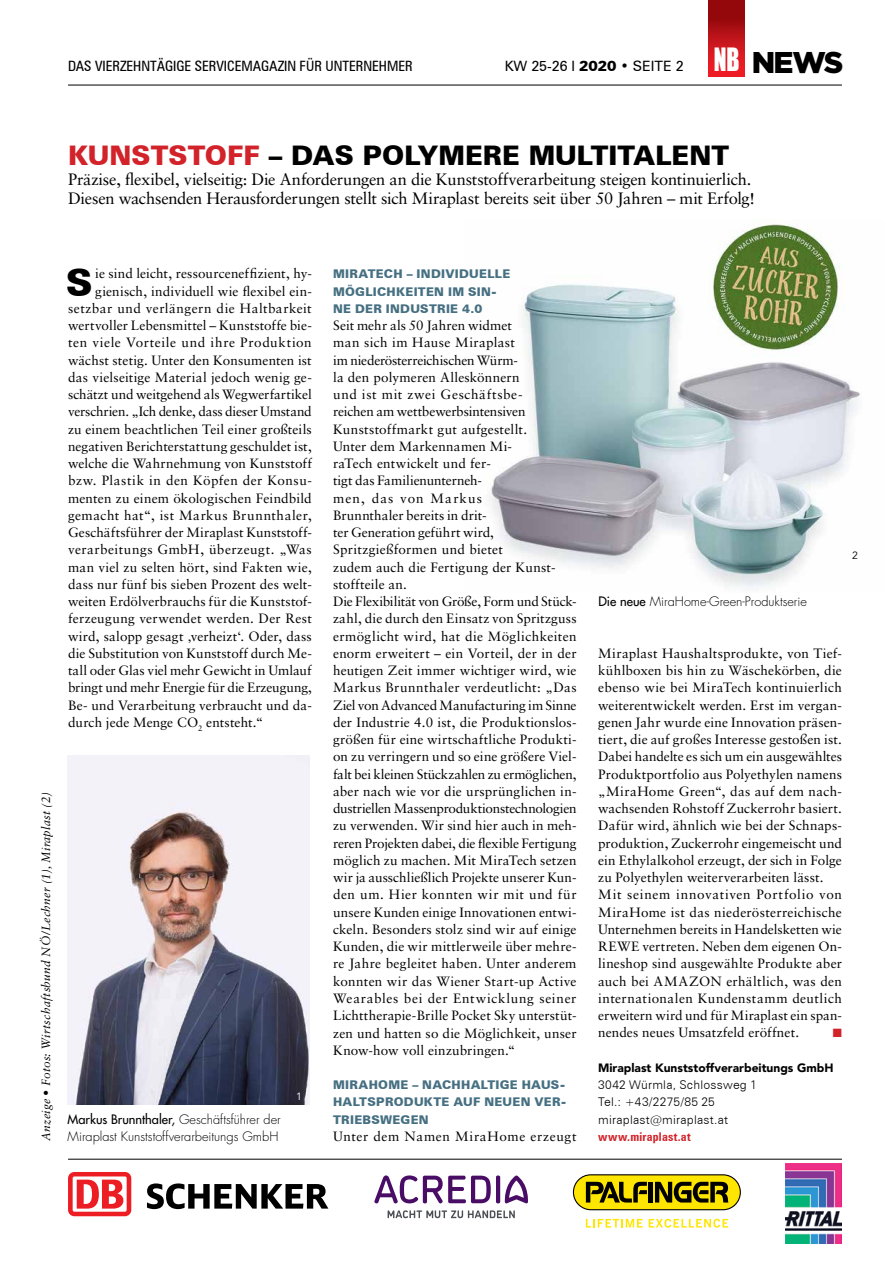
<style>
.page{position:relative;width:893px;height:1263px;background:#fff}
.page>*{position:absolute;margin:0;border:0;box-sizing:border-box;transform-origin:0 0}
.t1{font:900 37.5px "Zurich BT";color:#000}
.t2{font:900 27px "Zurich BT";color:#000}
.t3{font:16.5px/19.5px "Sabon LT Std";letter-spacing:-.02em;color:#000}
.t4{font:condensed 14.25px "Zurich BT";color:#000}
.t5{font:14.25px "Zurich BT";color:#000}
.t6{font:13.5px/17.2px "Sabon LT Std";letter-spacing:.01em;color:#000}
.t7{font:13.5px "Sabon LT Std";letter-spacing:.035em;color:#000}
.t8{font:13.5px "Sabon LT Std";letter-spacing:.045em;color:#000}
.t9{font:13.5px "Sabon LT Std";letter-spacing:-.015em;color:#000}
.t10{font:13.5px "Sabon LT Std";letter-spacing:.04em;color:#000}
.t11{font:300 12.75px/17.2px "Futura Std";color:#000}
.t12{font:900 12px/17.2px "Zurich BT";letter-spacing:.025em;color:#467082}
.t13{font:300 12px/17.2px "Zurich BT";letter-spacing:.02em;color:#000}
.t14{font:italic 12px "Sabon LT Std";letter-spacing:.02em;color:#000}
.t15{font:900 12px "Avenir LT Std";color:#000}
.t16{font:700 condensed 12px "Zurich BT";letter-spacing:.02em;color:#d2232a}
.t17{font:12px "Zapf Dingbats Std";color:#d2232a}
.t18{font:10.5px "Avenir LT Std";color:#fff}
.t19{font:10.5px "Avenir LT Std";color:#000}
.s1{font-weight:900}
.s2{font-family:"Impact";font-size:29.55px;color:#fff}
.s3{font-family:"Gotham";font-weight:900;font-size:30px}
.s4{color:#d2232a}
.s5{font-weight:500}
</style>
<div class="page">
<div style="left:708px;top:0;width:36px;height:76px;background:linear-gradient(to bottom,#830407,#f62029)"></div>
<hr style="left:68px;top:85px;width:774px;height:1px;background:#000">
<img style="left:786px;top:1164px;width:56px;height:79px">
<div style="left:68px;top:1172px;width:63px;height:44px;background:#ed1d24;border-radius:6px"></div>
<div style="left:73px;top:1176px;width:54px;height:36px;background:#fff;border-radius:2px"></div>
<svg style="left:77px;top:1179px;width:46px;height:29px"></svg>
<svg style="left:147px;top:1183px;width:181px;height:26px"></svg>
<svg style="left:388px;top:1210px;width:127px;height:8px"></svg>
<svg style="left:374px;top:1175px;width:117px;height:28px"></svg>
<hr style="left:496px;top:1175px;width:4px;height:28px;background:#4a0d66;border-radius:2px">
<svg style="left:504px;top:1175px;width:24px;height:28px"></svg>
<svg style="left:573px;top:1174px;width:168px;height:36px;background:#a7980d"></svg>
<svg style="left:586px;top:1219px;width:57px;height:8px"></svg>
<svg style="left:649px;top:1219px;width:79px;height:9px"></svg>
<hr style="left:68px;top:1159px;width:774px;height:1px;background:#000">
<img style="left:487px;top:224px;width:373px;height:364px">
<img style="left:68px;top:755px;width:242px;height:350px">
<p class="t4" style="left:68px;top:57px;width:346px">DAS VIERZEHNTÄGIGE SERVICEMAGAZIN FÜR UNTERNEHMER</p>
<p class="t5" style="left:505px;top:57px;width:340px">KW 25-26 l <span class="s1">2020</span> • Se ite 2 <span class="s2">NB</span> <span class="s3">NEWS</span></p>
<h2 class="t2" style="left:68px;top:139px;width:662px"><span class="s4">KUNSTSTOFF</span> – DAS POLYMERE MULTITALENT</h2>
<p class="t3" style="left:68px;top:169px;width:688px">Präzise, flexibel, vielseitig: Die Anforderungen an die Kunststoffverarbeitung steigen kontinuierlich.<br>Diesen wachsenden Herausforderungen stellt sich Miraplast bereits seit über 50 Jahren – mit Erfolg!</p>
<h1 class="t1" style="left:66px;top:259px;width:25px">S</h1>
<p class="t6" style="left:95px;top:265px;width:218px">ie sind leicht, ressourceneffizient, hy-</p>
<p class="t6" style="left:95px;top:282px;width:218px">gienisch, individuell wie flexibel ein-</p>
<p class="t7" style="left:68px;top:300px;width:245px">setzbar und verlängern die Haltbarkeit</p>
<p class="t6" style="left:68px;top:317px;width:245px">wertvoller Lebensmittel – Kunststoffe bie-</p>
<p class="t8" style="left:68px;top:335px;width:245px">ten viele Vorteile und ihre Produktion</p>
<p class="t6" style="left:68px;top:351px;width:245px">wächst stetig. Unter den Konsumenten ist</p>
<p class="t6" style="left:68px;top:368px;width:245px">das vielseitige Material jedoch wenig ge-</p>
<p class="t6" style="left:68px;top:386px;width:245px">schätzt und weitgehend als Wegwerfartikel</p>
<p class="t9" style="left:68px;top:404px;width:245px">verschrien. „Ich denke, dass dieser Umstand</p>
<p class="t6" style="left:68px;top:420px;width:245px">zu einem beachtlichen Teil einer großteils</p>
<p class="t6" style="left:68px;top:437px;width:245px">negativen Berichterstattung geschuldet ist,</p>
<p class="t6" style="left:68px;top:455px;width:245px">welche die Wahrnehmung von Kunststoff</p>
<p class="t7" style="left:68px;top:473px;width:245px">bzw. Plastik in den Köpfen der Konsu-</p>
<p class="t6" style="left:68px;top:489px;width:245px">menten zu einem ökologischen Feindbild</p>
<p class="t10" style="left:68px;top:507px;width:245px">gemacht hat“, ist Markus Brunnthaler,</p>
<p class="t6" style="left:68px;top:524px;width:245px">Geschäftsführer der Miraplast Kunststoff-</p>
<p class="t7" style="left:68px;top:542px;width:245px">verarbeitungs GmbH, überzeugt. „Was</p>
<p class="t6" style="left:68px;top:558px;width:245px">man viel zu selten hört, sind Fakten wie,</p>
<p class="t6" style="left:68px;top:575px;width:245px">dass nur fünf bis sieben Prozent des welt-</p>
<p class="t6" style="left:68px;top:593px;width:245px">weiten Erdölverbrauchs für die Kunststof-</p>
<p class="t6" style="left:68px;top:610px;width:245px">ferzeugung verwendet werden. Der Rest</p>
<p class="t6" style="left:68px;top:627px;width:245px">wird, salopp gesagt ‚verheizt‘. Oder, dass</p>
<p class="t6" style="left:68px;top:644px;width:245px">die Substitution von Kunststoff durch Me-</p>
<p class="t6" style="left:68px;top:662px;width:245px">tall oder Glas viel mehr Gewicht in Umlauf</p>
<p class="t6" style="left:68px;top:679px;width:245px">bringt und mehr Energie für die Erzeugung,</p>
<p class="t6" style="left:68px;top:696px;width:245px">Be- und Verarbeitung verbraucht und da-</p>
<p class="t6" style="left:68px;top:713px;width:197px">durch jede Menge CO<sub>2</sub> entsteht.“</p>
<p class="t14" style="left:39px;top:1141px;width:350px;rotate:-90deg">Anzeige • Fotos: Wirtschaftsbund NÖ/Lechner (1), Miraplast (2)</p>
<p class="t11" style="left:68px;top:1111px;width:215px"><span class="s5">Markus Brunnthaler,</span> Geschäftsführer der<br>Miraplast Kunststoffverarbeitungs GmbH</p>
<p class="t18" style="left:296px;top:1090px;width:7px">1</p>
<p class="t12" style="left:333px;top:265px;width:179px">MIRATECH – INDIVIDUELLE<br>MÖGLICHKEITEN IM SIN-<br>NE DER INDUSTRIE 4.0</p>
<p class="t6" style="left:333px;top:317px;width:245px">Seit mehr als 50 Jahren widmet<br>man sich im Hause Miraplast<br>im niederösterreichischen Würm-<br>la den polymeren Alleskönnern<br>und ist mit zwei Geschäftsbe-<br>reichen am wettbewerbsintensiven Kunststoffmarkt gut aufgestellt.<br>Unter dem Markennamen Mi-<br>raTech entwickelt und fer-<br>tigt das Familienunterneh-<br>men, das von Markus<br>Brunnthaler bereits in drit-<br>ter Generation geführt wird, Spritzgießformen und bietet<br>zudem auch die Fertigung der Kunst&shy;stoffteile an.<br>Die Flexibilität von Größe, Form und Stück&shy;zahl, die durch den Einsatz von Spritzguss ermöglicht wird, hat die Möglichkeiten enorm erweitert – ein Vorteil, der in der heutigen Zeit immer wichtiger wird, wie Markus Brunnthaler verdeutlicht: „Das Ziel von Advanced Manufacturing im Sinne der Industrie 4.0 ist, die Produktionslos&shy;größen für eine wirtschaftliche Produkti&shy;on zu verringern und so eine größere Viel&shy;falt bei kleinen Stückzahlen zu ermöglichen, aber nach wie vor die ursprünglichen in&shy;dustriellen Massenproduktionstechnologien zu verwenden. Wir sind hier auch in meh&shy;reren Projekten dabei, die flexible Fertigung möglich zu machen. Mit MiraTech setzen wir ja ausschließlich Projekte unserer Kun&shy;den um. Hier konnten wir mit und für unsere Kunden einige Innovationen entwi&shy;ckeln. Besonders stolz sind wir auf einige Kunden, die wir mittlerweile über mehre&shy;re Jahre begleitet haben. Unter anderem konnten wir das Wiener Start-up Active Wearables bei der Entwicklung seiner Lichttherapie-Brille Pocket Sky unterstüt&shy;zen und hatten so die Möglichkeit, unser Know-how voll einzubringen.“</p>
<p class="t12" style="left:333px;top:1076px;width:234px;text-align:justify">MIRAHOME – NACHHALTIGE HAUS-HALTSPRODUKTE AUF NEUEN VER-TRIEBSWEGEN</p>
<p class="t8" style="left:333px;top:1128px;width:245px">Unter dem Namen MiraHome erzeugt</p>
<p class="t11" style="left:599px;top:593px;width:210px"><span class="s5">Die neue</span> MiraHome-Green-Produktserie</p>
<p class="t19" style="left:852px;top:549px;width:7px">2</p>
<p class="t6" style="left:598px;top:644px;width:245px">Miraplast Haushaltsprodukte, von Tief&shy;kühlboxen bis hin zu Wäschekörben, die ebenso wie bei MiraTech kontinuierlich weiterentwickelt werden. Erst im vergan&shy;genen Jahr wurde eine Innovation präsen&shy;tiert, die auf großes Interesse gestoßen ist.<br>Dabei handelte es sich um ein ausgewähltes Produktportfolio aus Polyethylen namens „MiraHome Green“, das auf dem nach&shy;wachsenden Rohstoff Zuckerrohr basiert.<br>Dafür wird, ähnlich wie bei der Schnaps&shy;produktion, Zuckerrohr eingemeischt und ein Ethylalkohol erzeugt, der sich in Folge zu Polyethylen weiterverarbeiten lässt.<br>Mit seinem innovativen Portfolio von MiraHome ist das niederösterreichische Unternehmen bereits in Handelsketten wie REWE vertreten. Neben dem eigenen On&shy;lineshop sind ausgewählte Produkte aber auch bei AMAZON erhältlich, was den internationalen Kundenstamm deutlich erweitern wird und für Miraplast ein span&shy;nendes neues Umsatzfeld eröffnet.</p>
<p class="t17" style="left:833px;top:1027px;width:11px">■</p>
<p class="t15" style="left:598px;top:1060px;width:237px">Miraplast Kunststoffverarbeitungs GmbH</p>
<p class="t13" style="left:598px;top:1076px;width:160px">3042 Würmla, Schlossweg 1<br>Tel.: +43/2275/85 25 miraplast@miraplast.at</p>
<p class="t16" style="left:598px;top:1129px;width:94px">www.miraplast.at</p>
</div>
